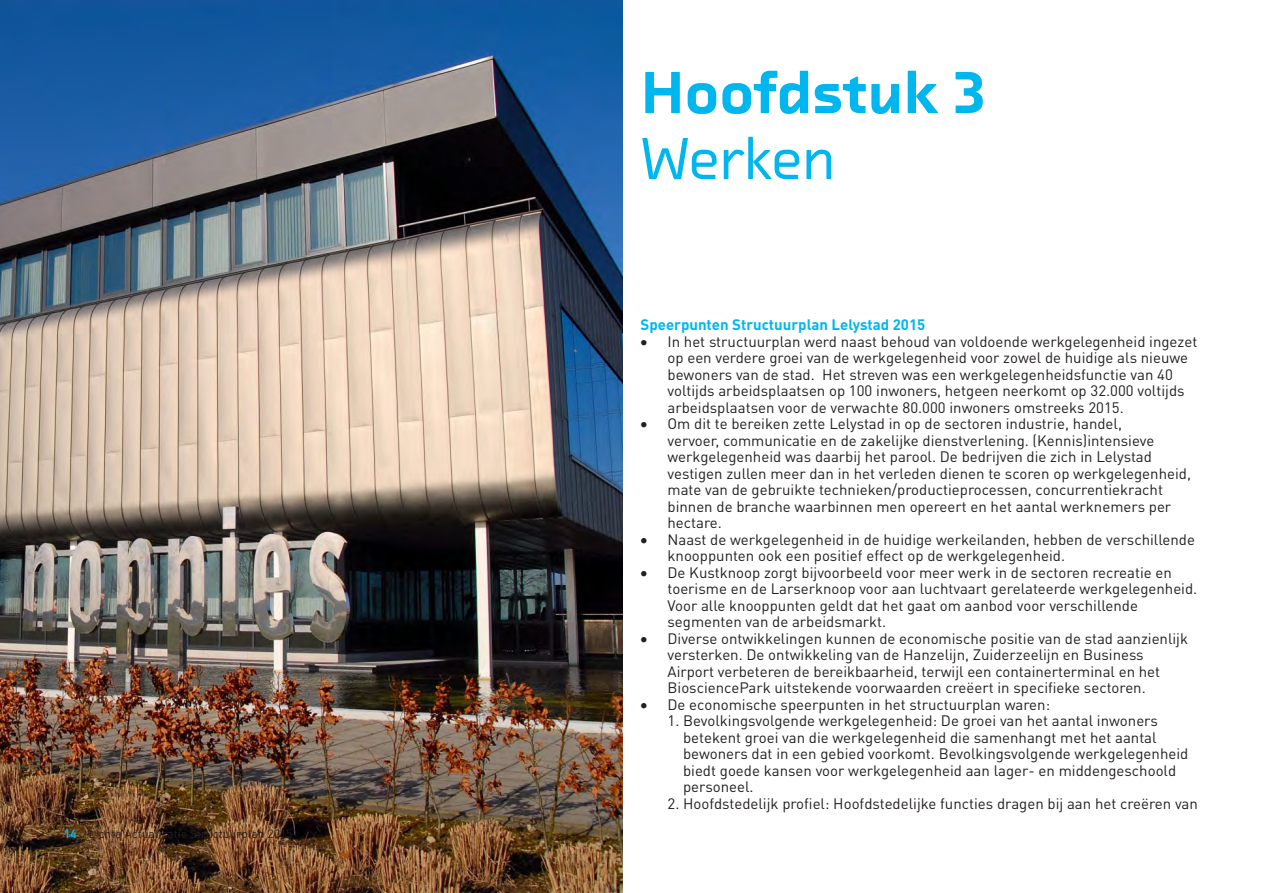
<style>
.page{position:relative;width:1263px;height:893px;background:#fff}
.page>*{position:absolute;margin:0;border:0;box-sizing:border-box;transform-origin:0 0}
.Kop_1{font:900 60px "Chambers Sans OT";letter-spacing:-.01em;color:#00b6ef}
.Kop_2{font:500 60px "Chambers Sans OT";letter-spacing:-.01em;color:#00b6ef}
.t1{font:15px/16.5px "DIN Pro";color:#231f20}
.Kop_3{font:700 15px "DIN Pro";color:#00b6ef}
.t2{font:12px "DIN Pro";color:#231f20}
.s1{font-weight:700;color:#00b6ef}
</style>
<div class="page">
<img style="left:0;top:0;width:622px;height:893px">
<p class="t2" style="left:64px;top:826px;width:230px"><span class="s1">14</span> Lichte Actualisatie Structuurplan 2015</p>
<p class="Kop_1" style="left:640px;top:54px;width:347px">Hoofdstuk 3</p>
<p class="Kop_2" style="left:640px;top:121px;width:196px">Werken</p>
<p class="Kop_3" style="left:640px;top:315px;width:286px">Speerpunten Structuurplan Lelystad 2015</p>
<p class="t1" style="left:667px;top:333px;width:531px;text-indent:-27px">• In het structuurplan werd naast behoud van voldoende werkgelegenheid ingezet op een verdere groei van de werkgelegenheid voor zowel de huidige als nieuwe bewoners van de stad. Het streven was een werkgelegenheidsfunctie van 40 voltijds arbeidsplaatsen op 100 inwoners, hetgeen neerkomt op 32.000 voltijds arbeidsplaatsen voor de verwachte 80.000 inwoners omstreeks 2015.</p>
<p class="t1" style="left:667px;top:415px;width:525px;text-indent:-27px">• Om dit te bereiken zette Lelystad in op de sectoren industrie, handel,<br>vervoer, communicatie en de zakelijke dienstverlening. (Kennis)intensieve werkgelegenheid was daarbij het parool. De bedrijven die zich in Lelystad vestigen zullen meer dan in het verleden dienen te scoren op werkgelegenheid, mate van de gebruikte technieken/productieprocessen, concurrentiekracht binnen de branche waarbinnen men opereert en het aantal werknemers per hectare.</p>
<p class="t1" style="left:667px;top:531px;width:529px;text-indent:-27px">• Naast de werkgelegenheid in de huidige werkeilanden, hebben de verschillende knooppunten ook een positief effect op de werkgelegenheid.</p>
<p class="t1" style="left:667px;top:564px;width:531px;text-indent:-27px">• De Kustknoop zorgt bijvoorbeeld voor meer werk in de sectoren recreatie en toerisme en de Larserknoop voor aan luchtvaart gerelateerde werkgelegenheid.<br>Voor alle knooppunten geldt dat het gaat om aanbod voor verschillende segmenten van de arbeidsmarkt.</p>
<p class="t1" style="left:667px;top:630px;width:522px;text-indent:-27px">• Diverse ontwikkelingen kunnen de economische positie van de stad aanzienlijk versterken. De ontwikkeling van de Hanzelijn, Zuiderzeelijn en Business Airport verbeteren de bereikbaarheid, terwijl een containerterminal en het BiosciencePark uitstekende voorwaarden creëert in specifieke sectoren.</p>
<p class="t1" style="left:640px;top:696px;width:411px">• De economische speerpunten in het structuurplan waren:</p>
<p class="t1" style="left:683px;top:712px;width:507px;text-indent:-16px">1. Bevolkingsvolgende werkgelegenheid: De groei van het aantal inwoners betekent groei van die werkgelegenheid die samenhangt met het aantal bewoners dat in een gebied voorkomt. Bevolkingsvolgende werkgelegenheid biedt goede kansen voor werkgelegenheid aan lager- en middengeschoold personeel.</p>
<p class="t1" style="left:667px;top:795px;width:532px">2. Hoofdstedelijk profiel: Hoofdstedelijke functies dragen bij aan het creëren van</p>
</div>
